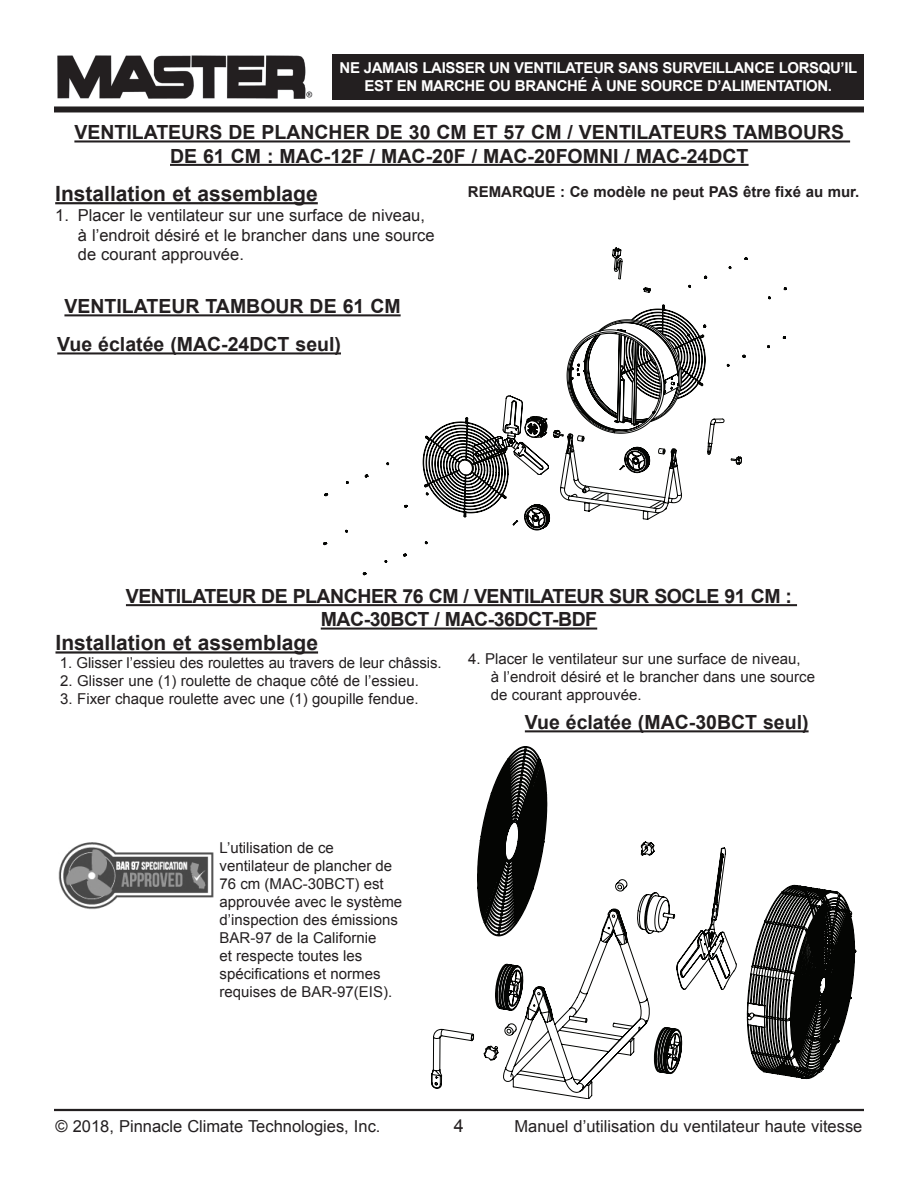
<style>
.page{position:relative;width:918px;height:1188px;background:#fff}
.page>*{position:absolute;margin:0;border:0;box-sizing:border-box;transform-origin:0 0}
.t1{font:700 21px "Arial";color:#231f20}
.t2{font:700 19.5px/23.4px "Arial";color:#231f20;text-align:center}
.t3{font:700 19.5px/23.4px "Arial";letter-spacing:-.025em;color:#231f20;text-align:center}
.t4{font:18px "Arial";color:#231f20}
.paragraph{font:16.5px/19.8px "Arial";color:#231f20}
.paragraph-2{font:15px/18px "Arial";color:#231f20}
.t5{font:700 15px/18px "Arial";letter-spacing:-.025em;color:#fff;text-align:center}
.paragraph-3{font:700 15px "Arial";color:#231f20}
</style>
<div class="page">
<div style="left:333px;top:54px;width:531px;height:45px;background:#231f20"></div>
<hr style="left:54px;top:1108px;width:810px;height:4px;background:#e3e2e2">
<hr style="left:54px;top:1109px;width:810px;height:2px;background:#231f20">
<div style="left:54px;top:106px;width:810px;height:6px;background:#231f20"></div>
<img style="left:58px;top:55px;width:254px;height:43px">
<hr style="left:55px;top:202px;width:263px;height:2px;background:#231f20">
<hr style="left:74px;top:140px;width:776px;height:3px;background:#231f20">
<hr style="left:170px;top:164px;width:579px;height:2px;background:#231f20">
<hr style="left:126px;top:604px;width:671px;height:2px;background:#231f20">
<hr style="left:321px;top:628px;width:276px;height:2px;background:#231f20">
<hr style="left:56px;top:651px;width:262px;height:3px;background:#231f20">
<svg style="left:431px;top:746px;width:425px;height:353px"></svg>
<hr style="left:525px;top:730px;width:284px;height:2px;background:#231f20">
<img style="left:58px;top:842px;width:156px;height:68px">
<hr style="left:315px;top:619px;width:472px;height:1px;background:#c0bfbf">
<hr style="left:315px;top:243px;width:1px;height:339px;background:#c0bfbf">
<hr style="left:844px;top:243px;width:1px;height:339px;background:#c0bfbf">
<hr style="left:315px;top:243px;width:472px;height:1px;background:#c0bfbf">
<hr style="left:839px;top:243px;width:1px;height:339px;background:#c0bfbf">
<hr style="left:315px;top:614px;width:472px;height:1px;background:#c0bfbf">
<svg style="left:325px;top:336px;width:461px;height:194px"></svg>
<svg style="left:513px;top:248px;width:229px;height:281px"></svg>
<div style="left:56px;top:336px;width:394px;height:27px;background:#fff"></div>
<hr style="left:57px;top:352px;width:284px;height:2px;background:#231f20">
<div style="left:56px;top:298px;width:353px;height:25px;background:#fff"></div>
<hr style="left:64px;top:314px;width:337px;height:2px;background:#231f20">
<p class="t5" style="left:340px;top:59px;width:519px">NE JAMAIS LAISSER UN VENTILATEUR SANS SURVEILLANCE LORSQU’IL<br>EST EN MARCHE OU BRANCHÉ À UNE SOURCE D’ALIMENTATION.</p>
<p class="t2" style="left:74px;top:121px;width:771px">VENTILATEURS DE PLANCHER DE 30 CM ET 57 CM / VENTILATEURS TAMBOURS<br>DE 61 CM : MAC-12F / MAC-20F / MAC-20FOMNI / MAC-24DCT</p>
<p class="t1" style="left:55px;top:180px;width:264px">Installation et assemblage</p>
<p class="paragraph" style="left:78px;top:205px;width:358px;text-indent:-23px">1. Placer le ventilateur sur une surface de niveau, à l’endroit désiré et le brancher dans une source de courant approuvée.</p>
<p class="t2" style="left:64px;top:295px;width:338px">VENTILATEUR TAMBOUR DE 61 CM</p>
<p class="t2" style="left:57px;top:333px;width:285px">Vue éclatée (MAC-24DCT seul)</p>
<p class="paragraph-3" style="left:468px;top:181px;width:393px">REMARQUE : Ce modèle ne peut PAS être fixé au mur.</p>
<p class="t3" style="left:126px;top:585px;width:668px">VENTILATEUR DE PLANCHER 76 CM / VENTILATEUR SUR SOCLE 91 CM :<br>MAC-30BCT / MAC-36DCT-BDF</p>
<p class="t1" style="left:56px;top:629px;width:264px">Installation et assemblage</p>
<p class="paragraph-2" style="left:60px;top:654px;width:383px">1. Glisser l’essieu des roulettes au travers de leur châssis.</p>
<p class="paragraph-2" style="left:60px;top:672px;width:360px">2. Glisser une (1) roulette de chaque côté de l’essieu.</p>
<p class="paragraph-2" style="left:60px;top:690px;width:360px">3. Fixer chaque roulette avec une (1) goupille fendue.</p>
<p class="paragraph-2" style="left:491px;top:650px;width:326px;text-indent:-23px">4. Placer le ventilateur sur une surface de niveau,<br>à l’endroit désiré et le brancher dans une source de courant approuvée.</p>
<p class="t2" style="left:525px;top:711px;width:285px">Vue éclatée (MAC-30BCT seul)</p>
<p class="paragraph-2" style="left:220px;top:839px;width:184px">L’utilisation de ce ventilateur de plancher de<br>76 cm (MAC-30BCT) est approuvée avec le système d’inspection des émissions<br>BAR-97 de la Californie<br>et respecte toutes les spécifications et normes requises de BAR-97(EIS).</p>
<p class="t4" style="left:454px;top:1114px;width:12px">4</p>
<p class="paragraph" style="left:55px;top:1117px;width:327px">© 2018, Pinnacle Climate Technologies, Inc.</p>
<p class="paragraph" style="left:514px;top:1117px;width:350px">Manuel d’utilisation du ventilateur haute vitesse</p>
</div>
